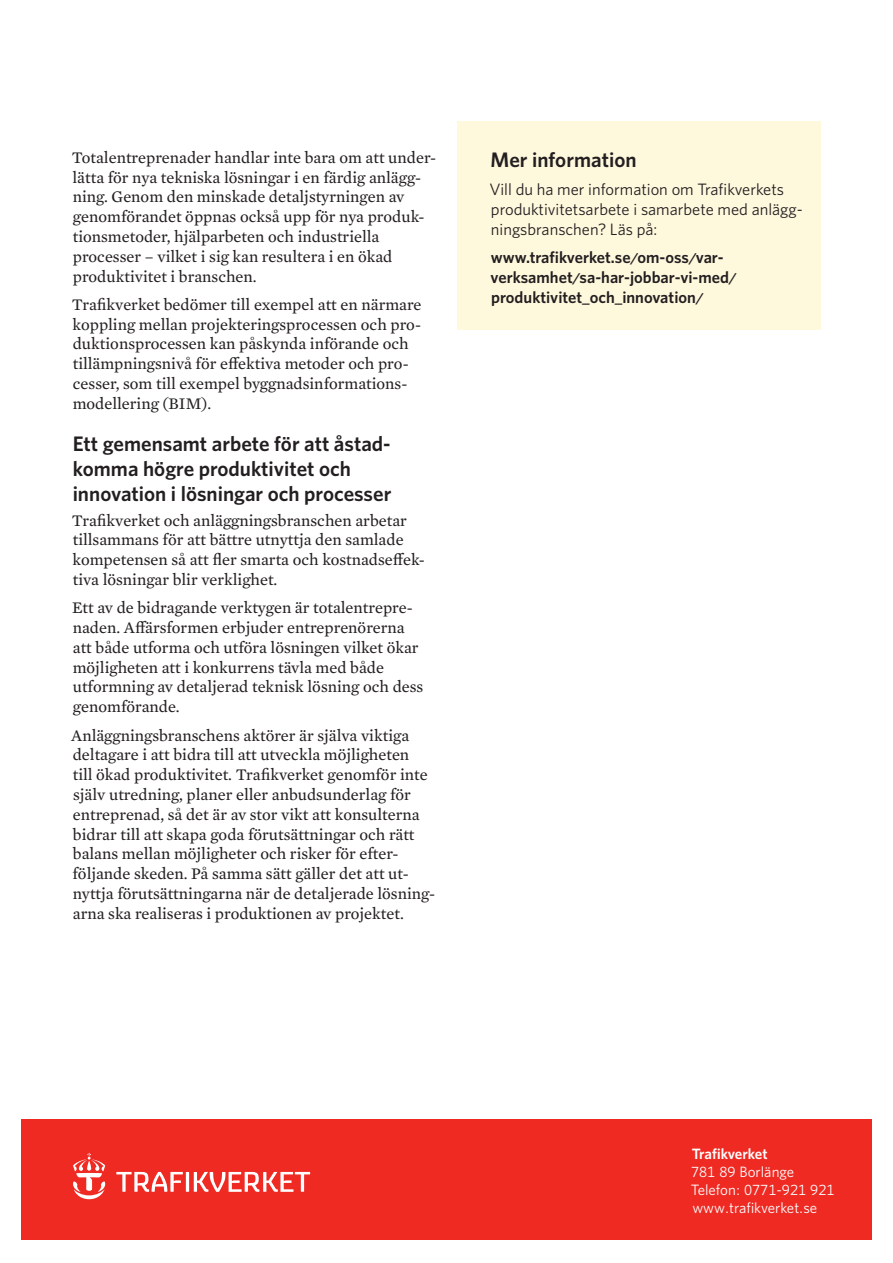
<style>
.page{position:relative;width:893px;height:1263px;background:#fff}
.page>*{position:absolute;margin:0;border:0;box-sizing:border-box;transform-origin:0 0}
.Lista_punkt{font:600 21px/25.2px "Whitney";color:#231f20}
.Lista_punkt-2{font:16.5px/19.8px "Mercury Text G2";color:#231f20}
.Lista_punkt-3{font:16.5px/19.8px "Whitney";color:#231f20}
.Lista_punkt-4{font:600 16.5px/19.8px "Whitney";color:#231f20}
.Faktatext{font:15px/18px "Whitney";color:#fff}
.s1{font-weight:600}
</style>
<div class="page">
<div style="left:21px;top:1119px;width:851px;height:121px;background:#ee2a23"></div>
<div style="left:457px;top:121px;width:364px;height:209px;background:#fef8dd"></div>
<svg style="left:116px;top:1172px;width:194px;height:20px"></svg>
<svg style="left:73px;top:1153px;width:33px;height:46px"></svg>
<p class="Lista_punkt-2" style="left:72px;top:146px;width:366px">Totalentreprenader handlar inte bara om att under&shy;lätta för nya tekniska lösningar i en färdig anlägg&shy;ning. Genom den minskade detaljstyrningen av genomförandet öppnas också upp för nya produk&shy;tionsmetoder, hjälparbeten och industriella processer – vilket i sig kan resultera i en ökad produktivitet i branschen.</p>
<p class="Lista_punkt-2" style="left:72px;top:294px;width:351px">Trafikverket bedömer till exempel att en närmare koppling mellan projekteringsprocessen och pro&shy;duktionsprocessen kan påskynda införande och tillämpningsnivå för effektiva metoder och pro&shy;cesser, som till exempel byggnadsinformations&shy;modellering (BIM).</p>
<p class="Lista_punkt" style="left:73px;top:431px;width:320px">Ett gemensamt arbete för att åstad&shy;komma högre produktivitet och innovation i lösningar och processer</p>
<p class="Lista_punkt-2" style="left:72px;top:509px;width:354px">Trafikverket och anläggningsbranschen arbetar tillsammans för att bättre utnyttja den samlade kompetensen så att fler smarta och kostnadseffek&shy;tiva lösningar blir verklighet.</p>
<p class="Lista_punkt-2" style="left:72px;top:597px;width:353px">Ett av de bidragande verktygen är totalentrepre&shy;naden. Affärsformen erbjuder entreprenörerna att både utforma och utföra lösningen vilket ökar möjligheten att i konkurrens tävla med både utformning av detaljerad teknisk lösning och dess genomförande.</p>
<p class="Lista_punkt-2" style="left:71px;top:724px;width:366px">Anläggningsbranschens aktörer är själva viktiga deltagare i att bidra till att utveckla möjligheten<br>till ökad produktivitet. Trafikverket genomför inte själv utredning, planer eller anbudsunderlag för entreprenad, så det är av stor vikt att konsulterna bidrar till att skapa goda förutsättningar och rätt balans mellan möjligheter och risker för efter&shy;följande skeden. På samma sätt gäller det att ut&shy;nyttja förutsättningarna när de detaljerade lösning&shy;arna ska realiseras i produktionen av projektet.</p>
<p class="Lista_punkt" style="left:491px;top:146px;width:147px">Mer information</p>
<p class="Lista_punkt-3" style="left:490px;top:179px;width:315px">Vill du ha mer information om Trafikverkets produktivitetsarbete i samarbete med anlägg&shy;ningsbranschen? Läs på:</p>
<p class="Lista_punkt-4" style="left:491px;top:247px;width:247px">www.trafikverket.se/om-oss/var&shy;verksamhet/sa-har-jobbar-vi-med/ produktivitet_och_innovation/</p>
<p class="Faktatext" style="left:691px;top:1144px;width:105px"><span class="s1">Trafikverket<br></span>781 89 Borlänge</p>
<p class="Faktatext" style="left:691px;top:1180px;width:145px">Telefon: 0771-921 921</p>
<p class="Faktatext" style="left:692px;top:1198px;width:126px">www.trafikverket.se</p>
</div>
